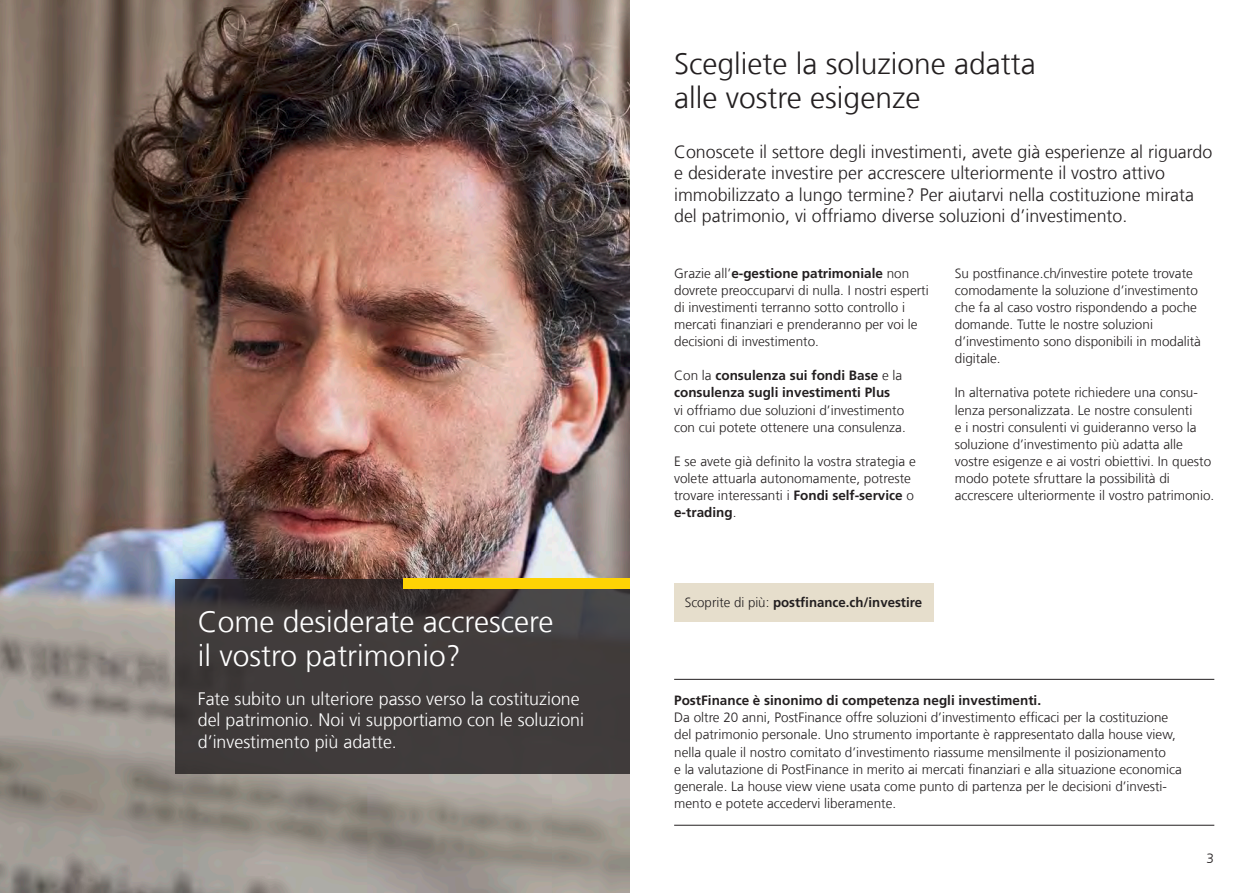
<style>
.page{position:relative;width:1259px;height:893px;background:#fff}
.page>*{position:absolute;margin:0;border:0;box-sizing:border-box;transform-origin:0 0}
.t1{font:300 30px/34px "Frutiger LT Com";color:#231f20}
.t2{font:300 30px/34px "Frutiger LT Com";color:#fff}
._03_Leadtext{font:300 18px/21.3px "Frutiger LT Com";color:#231f20}
._03_Leadtext-2{font:300 18px/21.3px "Frutiger LT Com";color:#fff}
._09_Fliesstext{font:300 13.5px/17.1px "Frutiger LT Com";color:#231f20}
._13_Fliesstext_Box{font:300 13.5px/17.1px "Frutiger LT Com";color:#231f20}
.P_Fliesstext{font:700 13.5px "Frutiger LT Com";color:#231f20}
._20_Pagina{font:300 13.5px "Frutiger LT Com";color:#231f20}
.s1{font-weight:700}
.s2{font-weight:300}
</style>
<div class="page">
<img style="left:0;top:0;width:629px;height:893px">
<svg style="left:175px;top:579px;width:454px;height:195px;background:#3e3939"></svg>
<div style="left:403px;top:579px;width:226px;height:10px;background:#fed304"></div>
<hr style="left:674px;top:679px;width:540px;height:1px;background:#231f20">
<hr style="left:674px;top:825px;width:540px;height:1px;background:#231f20">
<div style="left:674px;top:584px;width:259px;height:38px;background:#e6decc"></div>
<h2 class="t2" style="left:198px;top:604px;width:357px">Come desiderate accrescere il vostro patrimonio?</h2>
<p class="_03_Leadtext-2" style="left:198px;top:688px;width:388px">Fate subito un ulteriore passo verso la costituzione del patrimonio. Noi vi supportiamo con le soluzioni d’investimento più adatte.</p>
<h2 class="t1" style="left:674px;top:46px;width:363px">Scegliete la soluzione adatta alle vostre esigenze</h2>
<p class="_03_Leadtext" style="left:674px;top:141px;width:539px">Conoscete il settore degli investimenti, avete già esperienze al riguardo e desiderate investire per accrescere ulteriormente il vostro attivo immobilizzato a lungo termine? Per aiutarvi nella costituzione mirata del patrimonio, vi offriamo diverse soluzioni d’investimento.</p>
<p class="_09_Fliesstext" style="left:674px;top:265px;width:256px">Grazie all’<span class="s1">e-gestione patrimoniale</span> non dovrete preoccuparvi di nulla. I nostri esperti di investimenti terranno sotto controllo i mercati finanziari e prenderanno per voi le decisioni di investimento.</p>
<p class="_09_Fliesstext" style="left:674px;top:367px;width:233px">Con la <span class="s1">consulenza sui fondi Base</span> e la <span class="s1">consulenza sugli investimenti Plus<br></span>vi offriamo due soluzioni d’investimento con cui potete ottenere una consulenza.</p>
<p class="_09_Fliesstext" style="left:674px;top:453px;width:243px">E se avete già definito la vostra strategia e volete attuarla autonomamente, potreste trovare interessanti i <span class="s1">Fondi self-service</span> o <span class="s1">e-trading</span>.</p>
<p class="_09_Fliesstext" style="left:955px;top:265px;width:248px">Su postfinance.ch/investire potete trovate comodamente la soluzione d’investimento che fa al caso vostro rispondendo a poche domande. Tutte le nostre soluzioni d’investimento sono disponibili in modalità digitale.</p>
<p class="_09_Fliesstext" style="left:955px;top:384px;width:261px">In alternativa potete richiedere una consu&shy;lenza personalizzata. Le nostre consulenti<br>e i nostri consulenti vi guideranno verso la soluzione d’investimento più adatta alle vostre esigenze e ai vostri obiettivi. In questo modo potete sfruttare la possibilità di accrescere ulteriormente il vostro patrimonio.</p>
<p class="P_Fliesstext" style="left:685px;top:594px;width:239px"><span class="s2">Scoprite di più:</span> postfinance.ch/investire</p>
<h3 class="P_Fliesstext" style="left:674px;top:693px;width:368px">PostFinance è sinonimo di competenza negli investimenti.</h3>
<p class="_13_Fliesstext_Box" style="left:674px;top:709px;width:509px">Da oltre 20 anni, PostFinance offre soluzioni d’investimento efficaci per la costituzione del patrimonio personale. Uno strumento importante è rappresentato dalla house view, nella quale il nostro comitato d’investimento riassume mensilmente il posizionamento<br>e la valutazione di PostFinance in merito ai mercati finanziari e alla situazione economica generale. La house view viene usata come punto di partenza per le decisioni d’investi&shy;mento e potete accedervi liberamente.</p>
<p class="_20_Pagina" style="left:1206px;top:851px;width:9px">3</p>
</div>
